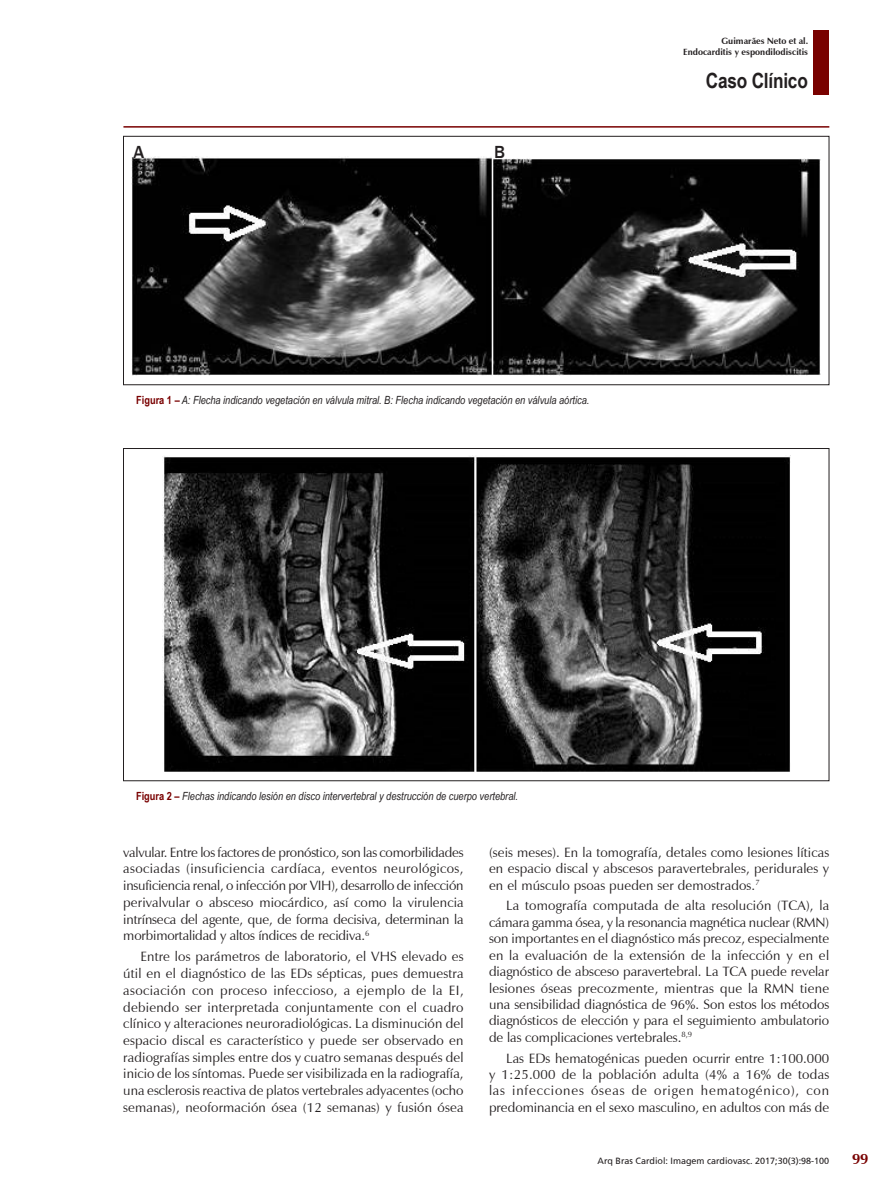
<style>
.page{position:relative;width:893px;height:1191px;background:#fff}
.page>*{position:absolute;margin:0;border:0;box-sizing:border-box;transform-origin:0 0}
.t1{font:700 21px "Arial Narrow";letter-spacing:-.01em;color:#231f20}
._02_-_TITULO_-_MATER{font:500 18px "Franklin Gothic";color:#231f20}
.t2{font:700 15px "Zapf Humanist 601 BT";color:#790100}
._01-TEXTO_BASICO{font:13.5px/16.6px "Zapf Humanist 601 BT";color:#231f20;text-align:justify}
._06_-_LEGENDA_FIGURA{font:italic 11.25px "Arial Narrow";color:#231f20}
.ARQBRAS{font:9px "Frutiger";color:#231f20}
.t3{font:700 9px "Zapf Humanist 601 BT";color:#231f20}
.s1{font-weight:700;font-style:normal;color:#790100}
</style>
<div class="page">
<hr style="left:123px;top:126px;width:706px;height:2px;background:#790100">
<div style="left:813px;top:30px;width:16px;height:64px;background:#790100"></div>
<img style="left:162px;top:456px;width:628px;height:316px">
<div style="left:123px;top:136px;width:706px;height:249px;border:1px solid #231f20"></div>
<img style="left:132px;top:156px;width:360px;height:220px">
<img style="left:493px;top:159px;width:328px;height:217px">
<p class="_02_-_TITULO_-_MATER" style="left:134px;top:141px;width:12px">A</p>
<p class="_02_-_TITULO_-_MATER" style="left:494px;top:141px;width:12px">B</p>
<p class="_06_-_LEGENDA_FIGURA" style="left:136px;top:392px;width:455px"><span class="s1">Figura 1 –</span> A: Flecha indicando vegetación en válvula mitral. B: Flecha indicando vegetación en válvula aórtica.</p>
<p class="t3" style="left:722px;top:36px;width:88px">Guimarães Neto et al.</p>
<p class="t3" style="left:683px;top:47px;width:127px">Endocarditis y espondilodiscitis</p>
<h1 class="t1" style="left:706px;top:65px;width:103px">Caso Clínico</h1>
<p class="_06_-_LEGENDA_FIGURA" style="left:136px;top:788px;width:384px"><span class="s1">Figura 2 –</span> Flechas indicando lesión en disco intervertebral y destrucción de cuerpo vertebral.</p>
<p class="_01-TEXTO_BASICO" style="left:123px;top:843px;width:342px">valvular. Entre los factores de pronóstico, son las comorbilidades asociadas (insuficiencia cardíaca, eventos neurológicos, insuficiencia renal, o infección por VIH), desarrollo de infección perivalvular o absceso miocárdico, así como la virulencia intrínseca del agente, que, de forma decisiva, determinan la morbimortalidad y altos índices de recidiva.<sup>6</sup></p>
<p class="_01-TEXTO_BASICO" style="left:123px;top:948px;width:342px;text-indent:17px">Entre los parámetros de laboratorio, el VHS elevado es útil en el diagnóstico de las EDs sépticas, pues demuestra asociación con proceso infeccioso, a ejemplo de la EI, debiendo ser interpretada conjuntamente con el cuadro clínico y alteraciones neuroradiológicas. La disminución del espacio discal es característico y puede ser observado en radiografías simples entre dos y cuatro semanas después del inicio de los síntomas. Puede ser visibilizada en la radiografía, una esclerosis reactiva de platos vertebrales adyacentes (ocho semanas), neoformación ósea (12 semanas) y fusión ósea</p>
<p class="_01-TEXTO_BASICO" style="left:489px;top:844px;width:342px">(seis meses). En la tomografía, detales como lesiones líticas en espacio discal y abscesos paravertebrales, peridurales y en el músculo psoas pueden ser demostrados.<sup>7</sup></p>
<p class="_01-TEXTO_BASICO" style="left:489px;top:897px;width:342px;text-indent:17px">La tomografía computada de alta resolución (TCA), la cámara gamma ósea, y la resonancia magnética nuclear (RMN) son importantes en el diagnóstico más precoz, especialmente en la evaluación de la extensión de la infección y en el diagnóstico de absceso paravertebral. La TCA puede revelar lesiones óseas precozmente, mientras que la RMN tiene una sensibilidad diagnóstica de 96%. Son estos los métodos diagnósticos de elección y para el seguimiento ambulatorio de las complicaciones vertebrales.<sup>8,9</sup></p>
<p class="_01-TEXTO_BASICO" style="left:489px;top:1049px;width:342px;text-indent:17px">Las EDs hematogénicas pueden ocurrir entre 1:100.000 y 1:25.000 de la población adulta (4% a 16% de todas las infecciones óseas de origen hematogénico), con predominancia en el sexo masculino, en adultos con más de</p>
<p class="ARQBRAS" style="left:598px;top:1155px;width:233px">Arq Bras Cardiol: Imagem cardiovasc. 2017;30(3):98-100</p>
<p class="t2" style="left:852px;top:1149px;width:18px">99</p>
</div>
